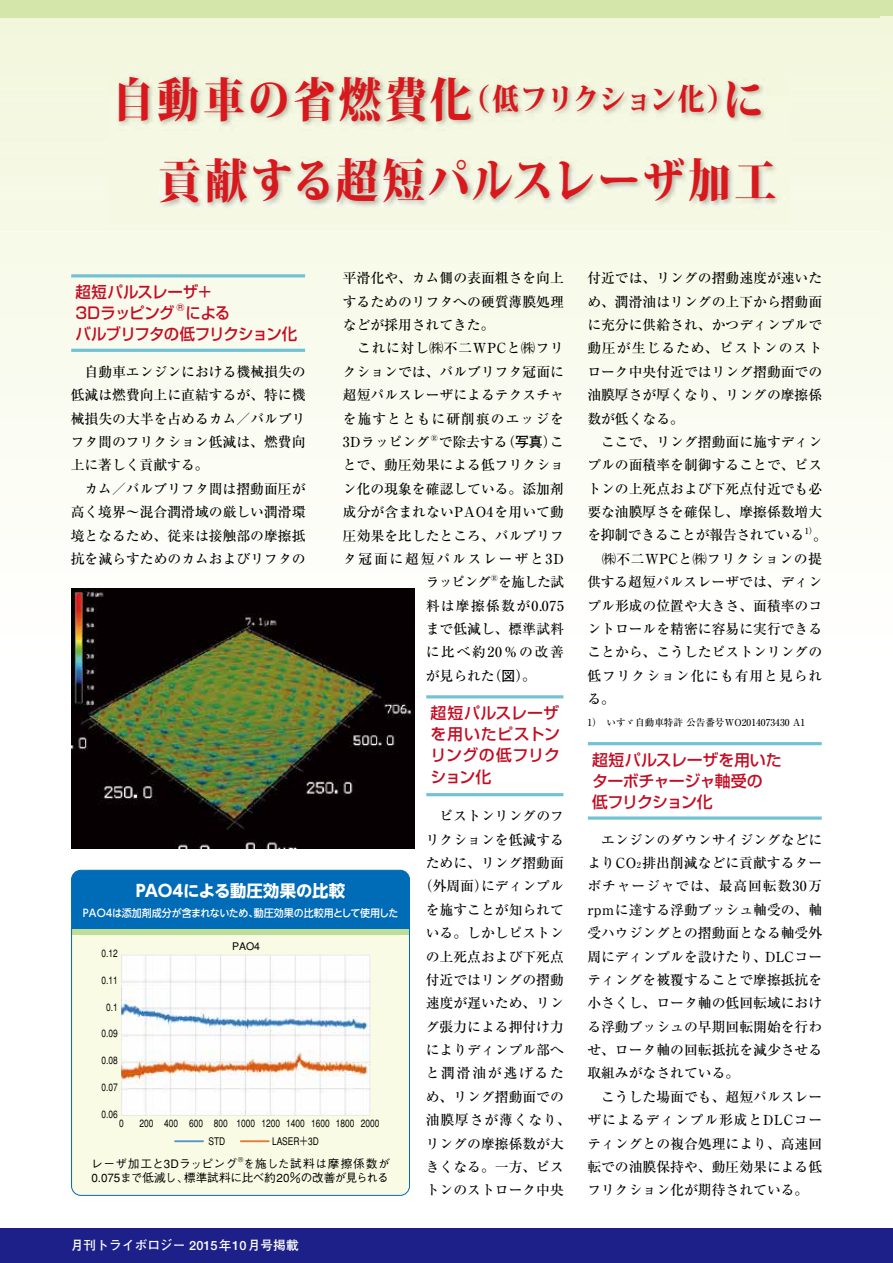
<style>
.page{position:relative;width:893px;height:1263px;background:#fff}
.page>*{position:absolute;margin:0;border:0;box-sizing:border-box;transform-origin:0 0}
.t1{font:46.8px "Koz Min Pr 6 N Heavy 90 pv RKSJ H";letter-spacing:.075em;color:#d8181c;scale:.9 1}
.t2{font:29.7px "Koz Min Pr 6 N Heavy 90 pv RKSJ H";letter-spacing:-.01em;color:#d8181c;scale:.9 1}
.t3{font:16.35px "UD Shin Go NT Pr 6 N Bold 90 pv RKSJ H";letter-spacing:-.01em;color:#fff}
.t4{font:15.9px/21.3px "Shin Go Pro Medium 90 pv RKSJ H";letter-spacing:-.02em;color:#c30d23}
.t5{font:15.9px/21.3px "Shin Go Pro Medium 90 pv RKSJ H";letter-spacing:-.05em;color:#c30d23}
.t6{font:500 13.8px/23.4px "Ryumin Pr 6 N";color:#000}
.t7{font:500 13.8px "Ryumin Pr 6 N";letter-spacing:.045em;color:#000}
.t8{font:500 13.8px "Ryumin Pr 6 N";letter-spacing:.07em;color:#000}
.t9{font:500 13.8px "Ryumin Pr 6 N";letter-spacing:.13em;color:#000}
.t10{font:700 12.75px "Futo Go B101";color:#fff}
.t11{font:11.7px/14.1px "Gothic BBB Medium 83 pv RKSJ H";color:#000;text-align:right}
.t12{font:11.7px "Gothic BBB Medium 83 pv RKSJ H";letter-spacing:.02em;color:#000}
.t13{font:10.5px/18.5px "Gothic BBB Medium 83 pv RKSJ H";color:#000;scale:.8 1}
.t14{font:10.5px "UD Shin Go NT Pr 6 N Medium 90 pv RKSJ H";letter-spacing:-.01em;color:#fff;scale:.95 1}
.t15{font:10.5px "Gothic BBB Medium 83 pv RKSJ H";color:#000}
.t16{font:500 9.6px "Ryumin Pr 6 N";color:#000}
.t17{font:9.3px "Shin Go Pro Medium 90 pv RKSJ H";color:#c30d23}
.t18{font:500 8.25px "Ryumin Pr 6 N";color:#000}
.t19{font:6.75px "Gothic BBB Medium 83 pv RKSJ H";color:#000}
.s1{font-size:46.8px}
.s2{font-family:"Futo Go B101";font-weight:700}
.s3{font-size:8.25px}
</style>
<div class="page">
<svg style="left:0;top:17px;width:880px;height:7px;background:#edf4d4"></svg>
<div style="left:0;top:24px;width:893px;height:11px;background:#f2f7dc"></div>
<div style="left:0;top:35px;width:893px;height:21px;background:#f3f7dd"></div>
<div style="left:0;top:56px;width:893px;height:11px;background:#f3f7de"></div>
<div style="left:0;top:67px;width:880px;height:165px;background:#f5f9e4"></div>
<div style="left:0;top:232px;width:893px;height:10px;background:#f7fae8"></div>
<div style="left:0;top:242px;width:893px;height:11px;background:#f8fae9"></div>
<div style="left:0;top:253px;width:893px;height:11px;background:#f8fae9"></div>
<div style="left:0;top:264px;width:893px;height:22px;background:#f8faea"></div>
<div style="left:0;top:286px;width:893px;height:10px;background:#f8faeb"></div>
<div style="left:0;top:296px;width:893px;height:11px;background:#f8faec"></div>
<div style="left:0;top:307px;width:893px;height:11px;background:#f8fbec"></div>
<div style="left:0;top:318px;width:893px;height:22px;background:#f9fbed"></div>
<div style="left:0;top:340px;width:893px;height:13px;background:#f9fbee"></div>
<div style="left:0;top:353px;width:893px;height:11px;background:#fafbef"></div>
<div style="left:0;top:364px;width:893px;height:11px;background:#fafbef"></div>
<div style="left:0;top:375px;width:893px;height:21px;background:#fafbf0"></div>
<div style="left:0;top:396px;width:893px;height:11px;background:#fbfcf1"></div>
<div style="left:0;top:407px;width:893px;height:11px;background:#fbfcf1"></div>
<div style="left:0;top:418px;width:893px;height:11px;background:#fbfcf2"></div>
<div style="left:0;top:429px;width:893px;height:21px;background:#fbfcf3"></div>
<div style="left:0;top:450px;width:893px;height:11px;background:#fbfcf4"></div>
<div style="left:0;top:461px;width:893px;height:11px;background:#fcfdf4"></div>
<div style="left:0;top:472px;width:893px;height:11px;background:#fcfdf5"></div>
<div style="left:0;top:483px;width:893px;height:10px;background:#fcfdf6"></div>
<div style="left:0;top:493px;width:893px;height:11px;background:#fdfdf6"></div>
<div style="left:0;top:504px;width:893px;height:11px;background:#fdfdf7"></div>
<div style="left:0;top:515px;width:893px;height:13px;background:#fdfdf7"></div>
<div style="left:0;top:528px;width:893px;height:11px;background:#fdfdf8"></div>
<div style="left:0;top:539px;width:893px;height:11px;background:#fdfef9"></div>
<div style="left:0;top:550px;width:893px;height:22px;background:#fdfefa"></div>
<div style="left:0;top:572px;width:893px;height:10px;background:#fefefa"></div>
<div style="left:0;top:582px;width:893px;height:11px;background:#fefefb"></div>
<img style="left:108px;top:71px;width:681px;height:153px">
<div style="left:0;top:0;width:893px;height:17px;background:#d5e6aa"></div>
<div style="left:880px;top:14px;width:13px;height:11px;background:#f2f7db"></div>
<div style="left:880px;top:57px;width:13px;height:11px;background:#f3f7de"></div>
<div style="left:880px;top:68px;width:13px;height:11px;background:#f4f7df"></div>
<div style="left:880px;top:79px;width:13px;height:11px;background:#f4f8df"></div>
<div style="left:880px;top:90px;width:13px;height:10px;background:#f4f8e0"></div>
<div style="left:880px;top:100px;width:13px;height:11px;background:#f5f8e0"></div>
<div style="left:880px;top:111px;width:13px;height:11px;background:#f5f8e1"></div>
<div style="left:880px;top:122px;width:13px;height:11px;background:#f4f8e2"></div>
<div style="left:880px;top:133px;width:13px;height:11px;background:#f4f8e2"></div>
<div style="left:880px;top:144px;width:13px;height:10px;background:#f5f8e3"></div>
<div style="left:880px;top:154px;width:13px;height:25px;background:#f5f9e4"></div>
<div style="left:880px;top:179px;width:13px;height:10px;background:#f6f9e5"></div>
<div style="left:880px;top:189px;width:13px;height:11px;background:#f6f9e6"></div>
<div style="left:880px;top:200px;width:13px;height:11px;background:#f6f9e6"></div>
<div style="left:880px;top:211px;width:13px;height:22px;background:#f7f9e7"></div>
<div style="left:880px;top:583px;width:13px;height:11px;background:#fefefb"></div>
<div style="left:880px;top:0;width:13px;height:16px;background:#d5e6aa"></div>
<div style="left:0;top:1229px;width:893px;height:34px;background:#1d2088"></div>
<hr style="left:71px;top:274px;width:234px;height:3px;background:#72c2d6">
<hr style="left:71px;top:349px;width:234px;height:3px;background:#72c2d6">
<hr style="left:426px;top:695px;width:137px;height:3px;background:#72c2d6">
<hr style="left:426px;top:793px;width:137px;height:3px;background:#72c2d6">
<hr style="left:588px;top:742px;width:234px;height:3px;background:#72c2d6">
<svg style="left:588px;top:816px;width:234px;height:4px"></svg>
<img style="left:71px;top:589px;width:343px;height:259px">
<div style="left:72px;top:870px;width:337px;height:325px;background:#fafbe4;border-radius:9px"></div>
<div style="left:72px;top:870px;width:337px;height:44px;background:#006bb6;border-radius:9px"></div>
<div style="left:72px;top:898px;width:337px;height:31px;background:#006bb6"></div>
<div style="left:72px;top:929px;width:337px;height:5px;background:#c0dd98"></div>
<div style="left:71px;top:870px;width:339px;height:326px;border:1px solid #006bb6;border-radius:9px"></div>
<img style="left:121px;top:955px;width:250px;height:161px">
<hr style="left:241px;top:1140px;width:28px;height:2px;background:#e27a33">
<hr style="left:175px;top:1140px;width:28px;height:2px;background:#5693c9">
<h2 class="t2" style="left:112px;top:82px;width:727px"><span class="s1">自動車の省燃費化</span>（低フリクション化）<span class="s1">に</span></h2>
<h1 class="t1" style="left:112px;top:155px;width:739px">　貢献する超短パルスレーザ加工</h1>
<p class="t4" style="left:75px;top:279px;width:138px">超短パルスレーザ＋<br>3Dラッピング</p>
<p class="t17" style="left:176px;top:299px;width:10px">®</p>
<p class="t5" style="left:75px;top:301px;width:223px;text-indent:110px">による<br>バルブリフタの低フリクション化</p>
<p class="t6" style="left:71px;top:359px;width:236px">　自動車エンジンにおける機械損失の低減は燃費向上に直結するが、特に機械損失の大半を占めるカム／バルブリフタ間のフリクション低減は、燃費向上に著しく貢献する。<br>　カム／バルブリフタ間は摺動面圧が高く境界〜混合潤滑域の厳しい潤滑環境となるため、従来は接触部の摩擦抵抗を減らすためのカムおよびリフタの</p>
<p class="t6" style="left:343px;top:266px;width:223px">平滑化や、カム側の表面粗さを向上</p>
<p class="t6" style="left:343px;top:289px;width:223px">するためのリフタへの硬質薄膜処理</p>
<p class="t6" style="left:343px;top:313px;width:153px">などが採用されてきた。</p>
<p class="t7" style="left:343px;top:337px;width:223px">　これに対し㈱不二WPCと㈱フリ</p>
<p class="t6" style="left:343px;top:359px;width:223px">クションでは、バルブリフタ冠面に</p>
<p class="t6" style="left:343px;top:383px;width:223px">超短パルスレーザによるテクスチャ</p>
<p class="t8" style="left:343px;top:408px;width:223px">を施すとともに研削痕のエッジを</p>
<p class="t6" style="left:343px;top:429px;width:223px">3Dラッピング<sup>®</sup>で除去する（<span class="s2">写真</span>）こ</p>
<p class="t6" style="left:343px;top:453px;width:223px">とで、動圧効果による低フリクショ</p>
<p class="t6" style="left:343px;top:476px;width:223px">ン化の現象を確認している。添加剤</p>
<p class="t6" style="left:343px;top:500px;width:223px">成分が含まれないPAO4を用いて動</p>
<p class="t6" style="left:343px;top:523px;width:223px">圧効果を比したところ、バルブリフ</p>
<p class="t9" style="left:343px;top:548px;width:223px">タ冠面に超短パルスレーザと3D</p>
<p class="t6" style="left:426px;top:570px;width:67px">ラッピング</p>
<p class="t18" style="left:491px;top:571px;width:9px">®</p>
<p class="t6" style="left:426px;top:570px;width:140px;text-align:justify;text-indent:72px">を施した試料は摩擦係数が0.075まで低減し、標準試料に比べ約20％の改善が見られた（<span class="s2">図</span>）。</p>
<p class="t4" style="left:431px;top:700px;width:131px;text-align:justify">超短パルスレーザを用いたピストンリングの低フリクション化</p>
<p class="t6" style="left:426px;top:804px;width:140px">　ピストンリングのフリクションを低減する</p>
<p class="t3" style="left:136px;top:877px;width:211px">PAO4による動圧効果の比較</p>
<p class="t14" style="left:83px;top:904px;width:333px">PAO4は添加剤成分が含まれないため、動圧効果の比較用として使用した</p>
<p class="t15" style="left:232px;top:940px;width:30px">PAO4</p>
<p class="t13" style="left:102px;top:944px;width:22px">0.12</p>
<p class="t13" style="left:102px;top:971px;width:22px">0.11</p>
<p class="t13" style="left:106px;top:998px;width:16px">0.1</p>
<p class="t13" style="left:102px;top:1025px;width:22px">0.09</p>
<p class="t13" style="left:102px;top:1051px;width:22px">0.08</p>
<p class="t13" style="left:102px;top:1078px;width:22px">0.07</p>
<p class="t13" style="left:102px;top:1105px;width:22px">0.06</p>
<p class="t13" style="left:119px;top:1114px;width:7px">0</p>
<p class="t13" style="left:208px;top:1114px;width:215px;text-indent:-69px">200 400 600 800 1000 1200 1400 1600 1800 2000<br>STD</p>
<p class="t13" style="left:272px;top:1132px;width:60px">LASER＋3D</p>
<p class="t12" style="left:91px;top:1157px;width:148px">レーザ加工と3Dラッピング</p>
<p class="t19" style="left:238px;top:1156px;width:7px">®</p>
<p class="t11" style="left:91px;top:1157px;width:300px">を施した試料は摩擦係数が<br>0.075まで低減し、標準試料に比べ約20％の改善が見られる</p>
<p class="t10" style="left:71px;top:1238px;width:229px">月刊トライボロジー 2015年10月号掲載</p>
<p class="t6" style="left:419px;top:850px;width:154px;text-align:center">ために、リング摺動面（外周面）にディンプルを施すことが知られている。しかしピストンの上死点および下死点付近ではリングの摺動速度が遅いため、リング張力による押付け力によりディンプル部へと潤滑油が逃げるため、リング摺動面での油膜厚さが薄くなり、リングの摩擦係数が大きくなる。一方、ピストンのストローク中央</p>
<p class="t6" style="left:587px;top:266px;width:236px">付近では、リングの摺動速度が速いため、潤滑油はリングの上下から摺動面に充分に供給され、かつディンプルで動圧が生じるため、ピストンのストローク中央付近ではリング摺動面での油膜厚さが厚くなり、リングの摩擦係数が低くなる。<br>　ここで、リング摺動面に施すディンプルの面積率を制御することで、ピストンの上死点および下死点付近でも必要な油膜厚さを確保し、摩擦係数増大を抑制できることが報告されている<sup>1）</sup></p>
<p class="t6" style="left:587px;top:523px;width:241px;text-indent:226px">。　㈱不二WPCと㈱フリクションの提供する超短パルスレーザでは、ディンプル形成の位置や大きさ、面積率のコントロールを精密に容易に実行できることから、こうしたピストンリングの低フリクション化にも有用と見られる。</p>
<p class="t16" style="left:587px;top:715px;width:220px">1）いすゞ自動車特許 公告番号WO2014073430 A1</p>
<p class="t4" style="left:592px;top:747px;width:191px">超短パルスレーザを用いたターボチャージャ軸受の低フリクション化</p>
<p class="t6" style="left:587px;top:827px;width:236px">　エンジンのダウンサイジングなどによりCO<span class="s3">2</span> 排出削減などに貢献するターボチャージャでは、最高回転数30万rpmに達する浮動ブッシュ軸受の、軸受ハウジングとの摺動面となる軸受外周にディンプルを設けたり、DLCコーティングを被覆することで摩擦抵抗を小さくし、ロータ軸の低回転域における浮動ブッシュの早期回転開始を行わせ、ロータ軸の回転抵抗を減少させる取組みがなされている。<br>　こうした場面でも、超短パルスレーザによるディンプル形成とDLCコーティングとの複合処理により、高速回転での油膜保持や、動圧効果による低フリクション化が期待されている。</p>
</div>
